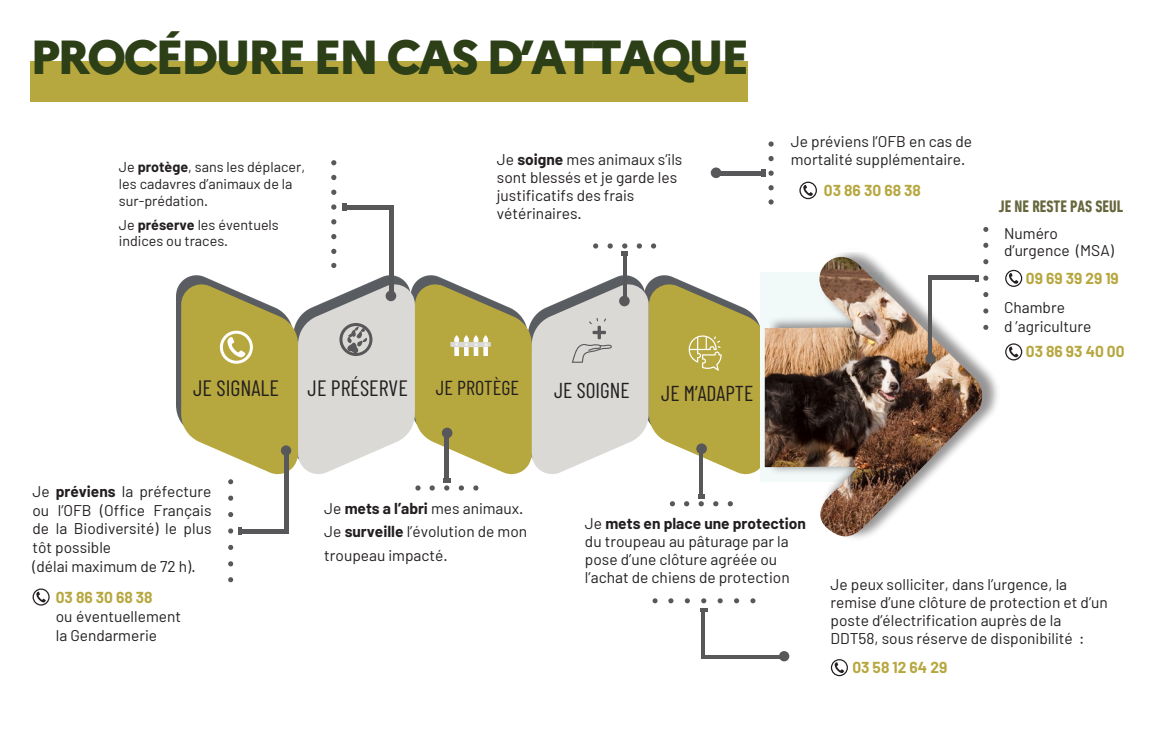
<style>
.page{position:relative;width:1169px;height:744px;background:#fff}
.page>*{position:absolute;margin:0;border:0;box-sizing:border-box;transform-origin:0 0}
.t1{font:800 47.75px "Marianne";letter-spacing:-.06em;color:#2c3f17}
.t2{font:22.25px "Barlow Condensed";color:#231f20}
.t3{font:22.12px "Barlow Condensed";color:#231f20}
.t4{font:21.5px "Barlow Condensed";color:#231f20}
.t5{font:20.12px "Barlow Condensed";color:#231f20}
.t6{font:700 condensed 16.75px "DIN Next LT Pro";color:#66673d}
.t7{font:15.5px/18.1px "Barlow";color:#231f20}
.t8{font:700 15.5px "Barlow";color:#b7a73f}
.t9{font:14.25px/16.9px "Barlow";color:#231f20}
.s1{font-weight:700}
.s2{font-weight:700;color:#b7a73f}
</style>
<div class="page">
<div style="left:30px;top:61px;width:717px;height:40px;background:#b7a73f"></div>
<svg style="left:33px;top:588px;width:17px;height:17px"></svg>
<img style="left:177px;top:272px;width:584px;height:150px">
<img style="left:836px;top:252px;width:162px;height:172px">
<img style="left:765px;top:257px;width:217px;height:271px">
<hr style="left:390px;top:205px;width:3px;height:88px;background:#58585a">
<hr style="left:344px;top:205px;width:48px;height:4px;background:#58585a">
<svg style="left:343px;top:203px;width:3px;height:7px"></svg>
<svg style="left:331px;top:160px;width:5px;height:108px"></svg>
<svg style="left:799px;top:182px;width:18px;height:17px"></svg>
<div style="left:711px;top:167px;width:10px;height:11px;background:#58585a;border-radius:50%"></div>
<hr style="left:715px;top:172px;width:48px;height:3px;background:#58585a">
<svg style="left:762px;top:141px;width:12px;height:63px"></svg>
<hr style="left:623px;top:254px;width:4px;height:48px;background:#58585a">
<svg style="left:593px;top:243px;width:63px;height:12px"></svg>
<div style="left:925px;top:353px;width:10px;height:10px;background:#58585a;border-radius:50%"></div>
<hr style="left:928px;top:276px;width:3px;height:82px;background:#58585a">
<hr style="left:930px;top:276px;width:47px;height:3px;background:#58585a">
<svg style="left:975px;top:227px;width:13px;height:103px"></svg>
<svg style="left:1005px;top:270px;width:17px;height:17px"></svg>
<svg style="left:1005px;top:343px;width:17px;height:17px"></svg>
<div style="left:779px;top:651px;width:10px;height:10px;background:#58585a;border-radius:50%"></div>
<hr style="left:701px;top:655px;width:83px;height:3px;background:#58585a">
<hr style="left:701px;top:609px;width:4px;height:47px;background:#58585a">
<svg style="left:652px;top:598px;width:103px;height:13px"></svg>
<svg style="left:181px;top:280px;width:699px;height:302px"></svg>
<svg style="left:831px;top:659px;width:17px;height:17px"></svg>
<h1 class="t1" style="left:30px;top:20px;width:721px">PROCÉDURE EN CAS D’ATTAQUE</h1>
<p class="t9" style="left:119px;top:157px;width:188px">Je <span class="s1">protège</span>, sans les déplacer, les cadavres d’animaux de la</p>
<p class="t9" style="left:119px;top:192px;width:91px">sur-prédation.</p>
<p class="t9" style="left:119px;top:215px;width:161px">Je <span class="s1">préserve</span> les éventuels indices ou traces.</p>
<h5 class="t7" style="left:497px;top:149px;width:187px">Je <span class="s1">soigne</span> mes animaux s’ils sont blessés et je garde les justificatifs des frais vétérinaires.</h5>
<h2 class="t2" style="left:193px;top:374px;width:87px">JE SIGNALE</h2>
<h2 class="t3" style="left:308px;top:374px;width:102px">JE PRÉSERVE</h2>
<h2 class="t5" style="left:436px;top:375px;width:85px">JE PROTÈGE</h2>
<h2 class="t4" style="left:554px;top:376px;width:77px">JE SOIGNE</h2>
<h2 class="t4" style="left:661px;top:379px;width:94px">JE M’ADAPTE</h2>
<h5 class="t7" style="left:791px;top:132px;width:183px">Je préviens l’OFB en cas de mortalité supplémentaire.</h5>
<h4 class="t8" style="left:824px;top:180px;width:98px">03 86 30 68 38</h4>
<h3 class="t6" style="left:998px;top:199px;width:126px">JE NE RESTE PAS SEUL</h3>
<h5 class="t7" style="left:1004px;top:224px;width:111px;line-height:16.8px">Numéro d’urgence (MSA)</h5>
<h4 class="t8" style="left:1026px;top:268px;width:95px">09 69 39 29 19</h4>
<h5 class="t7" style="left:1004px;top:297px;width:89px;line-height:19.4px">Chambre<br>d ’agriculture</h5>
<h4 class="t8" style="left:1026px;top:341px;width:100px">03 86 93 40 00</h4>
<h5 class="t7" style="left:32px;top:481px;width:180px;line-height:18.8px">Je <span class="s1">préviens</span> la préfecture ou l’OFB (Office Français de la Biodiversité) le plus tôt possible<br>(délai maximum de 72 h).</h5>
<h5 class="t7" style="left:56px;top:587px;width:127px;line-height:18.8px"><span class="s2">03 86 30 68 38<br></span>ou éventuellement la Gendarmerie</h5>
<h5 class="t7" style="left:324px;top:495px;width:204px;line-height:23.5px">Je <span class="s1">mets a l’abri</span> mes animaux.<br>Je <span class="s1">surveille</span> l’évolution de mon troupeau impacté.</h5>
<h5 class="t7" style="left:585px;top:513px;width:222px">Je <span class="s1">mets en place une protection </span>du troupeau au pâturage par la pose d’une clôture agréée ou l’achat de chiens de protection</h5>
<h5 class="t7" style="left:830px;top:574px;width:279px">Je peux solliciter, dans l’urgence, la remise d’une clôture de protection et d’un poste d’électrification auprès de la DDT58, sous réserve de disponibilité :</h5>
<h4 class="t8" style="left:852px;top:657px;width:96px">03 58 12 64 29</h4>
</div>
